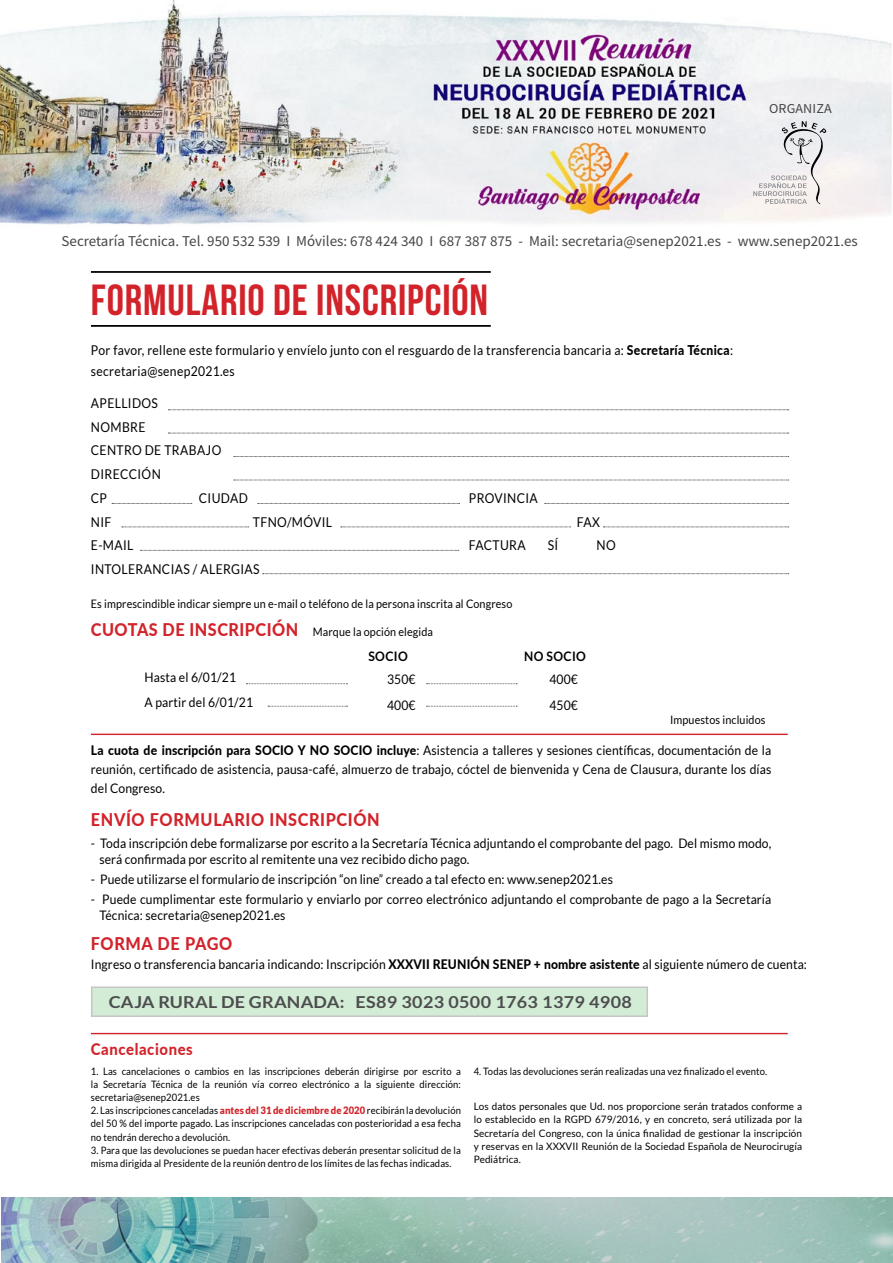
<style>
.page{position:relative;width:893px;height:1263px;background:#fff}
.page>*{position:absolute;margin:0;border:0;box-sizing:border-box;transform-origin:0 0}
.t1{font:700 43.5px "Bebas Neue";letter-spacing:.02em;color:#d2232a}
.t2{font:800 17.55px "Lato";letter-spacing:.04em;color:#d2232a;scale:.93 1}
.t3{font:700 16.5px "Lato";letter-spacing:.02em;color:#4d4d4f;scale:1.09 1}
.t4{font:800 16.05px "Lato";letter-spacing:.04em;color:#d2232a;scale:.93 1}
.t5{font:15px "Source Sans Pro";color:#464547}
.t6{font:13.65px "Source Sans Pro";letter-spacing:.01em;color:#464547;scale:1.04 1}
.t7{font:13.5px/23.7px "Lato";letter-spacing:.025em;color:#000;scale:.9 1}
.t8{font:13.2px/18.9px "Lato";letter-spacing:.01em;color:#000;scale:.93 1}
.t9{font:700 13.2px "Lato";letter-spacing:.03em;color:#000;scale:.93 1}
.t10{font:11.7px "Lato";letter-spacing:.01em;color:#000;scale:.93 1}
.t11{font:10.2px/13.2px "Lato";letter-spacing:.01em;color:#000;text-align:justify;scale:.93 1}
.t12{font:10.2px/13.4px "Lato";letter-spacing:.01em;color:#000;text-align:justify}
.s1{font-weight:800}
.s2{font-weight:800;font-size:17.55px;color:#d2232a}
.s3{font-weight:900;color:#d2232a}
</style>
<div class="page">
<img style="left:0;top:0;width:892px;height:225px">
<svg style="left:753px;top:121px;width:73px;height:83px"></svg>
<hr style="left:91px;top:271px;width:400px;height:2px;background:#000">
<hr style="left:91px;top:325px;width:400px;height:2px;background:#000">
<hr style="left:91px;top:734px;width:697px;height:1px;background:#d2232a">
<hr style="left:91px;top:1033px;width:697px;height:1px;background:#d2232a">
<svg style="left:246px;top:683px;width:102px;height:1px"></svg>
<svg style="left:427px;top:683px;width:90px;height:1px"></svg>
<svg style="left:427px;top:706px;width:90px;height:1px"></svg>
<svg style="left:268px;top:706px;width:80px;height:1px"></svg>
<svg style="left:168px;top:409px;width:621px;height:1px"></svg>
<svg style="left:168px;top:433px;width:621px;height:1px"></svg>
<svg style="left:234px;top:456px;width:555px;height:1px"></svg>
<svg style="left:234px;top:480px;width:555px;height:1px"></svg>
<svg style="left:112px;top:503px;width:80px;height:1px"></svg>
<svg style="left:122px;top:527px;width:127px;height:1px"></svg>
<svg style="left:141px;top:550px;width:318px;height:1px"></svg>
<svg style="left:263px;top:573px;width:526px;height:1px"></svg>
<svg style="left:341px;top:527px;width:230px;height:1px"></svg>
<svg style="left:603px;top:527px;width:186px;height:1px"></svg>
<svg style="left:258px;top:503px;width:202px;height:1px"></svg>
<svg style="left:545px;top:503px;width:243px;height:1px"></svg>
<div style="left:92px;top:987px;width:555px;height:29px;background:#d3ecd5"></div>
<img style="left:1px;top:1197px;width:892px;height:66px">
<p class="t6" style="left:769px;top:100px;width:62px">ORGANIZA</p>
<p class="t5" style="left:62px;top:232px;width:798px">Secretaría Técnica. Tel. 950 532 539 I Móviles: 678 424 340 I 687 387 875 - Mail: secretaria@senep2021.es - www.senep2021.es</p>
<h1 class="t1" style="left:91px;top:276px;width:399px">FORMULARIO DE INSCRIPCIÓN</h1>
<p class="t7" style="left:91px;top:340px;width:715px;line-height:21px">Por favor, rellene este formulario y envíelo junto con el resguardo de la transferencia bancaria a: <span class="s1">Secretaría Técnica</span>: secretaria@senep2021.es</p>
<p class="t7" style="left:91px;top:391px;width:146px">APELLIDOS<br>NOMBRE<br>CENTRO DE TRABAJO<br>DIRECCIÓN<br>CP</p>
<p class="t7" style="left:199px;top:486px;width:56px">CIUDAD</p>
<p class="t7" style="left:469px;top:486px;width:78px">PROVINCIA</p>
<p class="t7" style="left:91px;top:510px;width:24px">NIF</p>
<p class="t7" style="left:253px;top:510px;width:90px">TFNO/MÓVIL</p>
<p class="t7" style="left:577px;top:510px;width:27px">FAX</p>
<p class="t7" style="left:91px;top:533px;width:49px">E-MAIL</p>
<p class="t7" style="left:469px;top:533px;width:65px">FACTURA</p>
<p class="t7" style="left:548px;top:533px;width:13px">SÍ</p>
<p class="t7" style="left:597px;top:533px;width:23px">NO</p>
<p class="t7" style="left:91px;top:557px;width:189px">INTOLERANCIAS / ALERGIAS</p>
<p class="t10" style="left:91px;top:598px;width:455px">Es imprescindible indicar siempre un e-mail o teléfono de la persona inscrita al Congreso</p>
<p class="t10" style="left:91px;top:625px;width:369px"><span class="s2">CUOTAS DE INSCRIPCIÓN</span> Marque la opción elegida</p>
<p class="t9" style="left:368px;top:648px;width:44px">SOCIO</p>
<p class="t9" style="left:524px;top:648px;width:68px">NO SOCIO</p>
<p class="t8" style="left:145px;top:665px;width:118px;line-height:24.6px">Hasta el 6/01/21<br>A partir del 6/01/21</p>
<p class="t8" style="left:387px;top:666px;width:32px;line-height:26.1px">350€<br>400€</p>
<p class="t8" style="left:549px;top:666px;width:32px;line-height:26.1px">400€<br>450€</p>
<p class="t10" style="left:670px;top:713px;width:104px">Impuestos incluidos</p>
<p class="t8" style="left:91px;top:741px;width:733px;text-align:justify"><span class="s1">La cuota de inscripción para SOCIO Y NO SOCIO incluye</span>: Asistencia a talleres y sesiones científicas, documentación de la reunión, certificado de asistencia, pausa-café, almuerzo de trabajo, cóctel de bienvenida y Cena de Clausura, durante los días del Congreso.</p>
<h2 class="t2" style="left:91px;top:806px;width:312px">ENVÍO FORMULARIO INSCRIPCIÓN</h2>
<p class="t8" style="left:99px;top:835px;width:724px;line-height:16px;text-indent:-9px">- Toda inscripción debe formalizarse por escrito a la Secretaría Técnica adjuntando el comprobante del pago. Del mismo modo, será confirmada por escrito al remitente una vez recibido dicho pago.</p>
<p class="t8" style="left:91px;top:869px;width:563px">- Puede utilizarse el formulario de inscripción “on line” creado a tal efecto en: www.senep2021.es</p>
<p class="t8" style="left:99px;top:891px;width:724px;line-height:16px;text-indent:-9px">- Puede cumplimentar este formulario y enviarlo por correo electrónico adjuntando el comprobante de pago a la Secretaría<br>Técnica: secretaria@senep2021.es</p>
<h2 class="t2" style="left:91px;top:931px;width:153px">FORMA DE PAGO</h2>
<p class="t8" style="left:91px;top:954px;width:771px">Ingreso o transferencia bancaria indicando: Inscripción <span class="s1">XXXVII REUNIÓN SENEP + nombre asistente</span> al siguiente número de cuenta:</p>
<p class="t3" style="left:109px;top:992px;width:481px">CAJA RURAL DE GRANADA: ES89 3023 0500 1763 1379 4908</p>
<p class="t4" style="left:91px;top:1037px;width:111px">Cancelaciones</p>
<p class="t11" style="left:91px;top:1064px;width:399px">1. Las cancelaciones o cambios en las inscripciones deberán dirigirse por escrito a la Secretaría Técnica de la reunión vía correo electrónico a la siguiente dirección: secretaria@senep2021.es</p>
<p class="t11" style="left:91px;top:1104px;width:399px">2. Las inscripciones canceladas <span class="s3">antes del 31 de diciembre de 2020</span> recibirán la devolución del 50 % del importe pagado. Las inscripciones canceladas con posterioridad a esa fecha no tendrán derecho a devolución.</p>
<p class="t11" style="left:91px;top:1143px;width:399px">3. Para que las devoluciones se puedan hacer efectivas deberán presentar solicitud de la misma dirigida al Presidente de la reunión dentro de los límites de las fechas indicadas.</p>
<p class="t11" style="left:474px;top:1064px;width:317px">4. Todas las devoluciones serán realizadas una vez finalizado el evento.</p>
<p class="t12" style="left:474px;top:1099px;width:330px">Los datos personales que Ud. nos proporcione serán tratados conforme a lo establecido en la RGPD 679/2016, y en concreto, será utilizada por la Secretaría del Congreso, con la única finalidad de gestionar la inscripción y reservas en la XXXVII Reunión de la Sociedad Española de Neurocirugía Pediátrica.</p>
</div>
